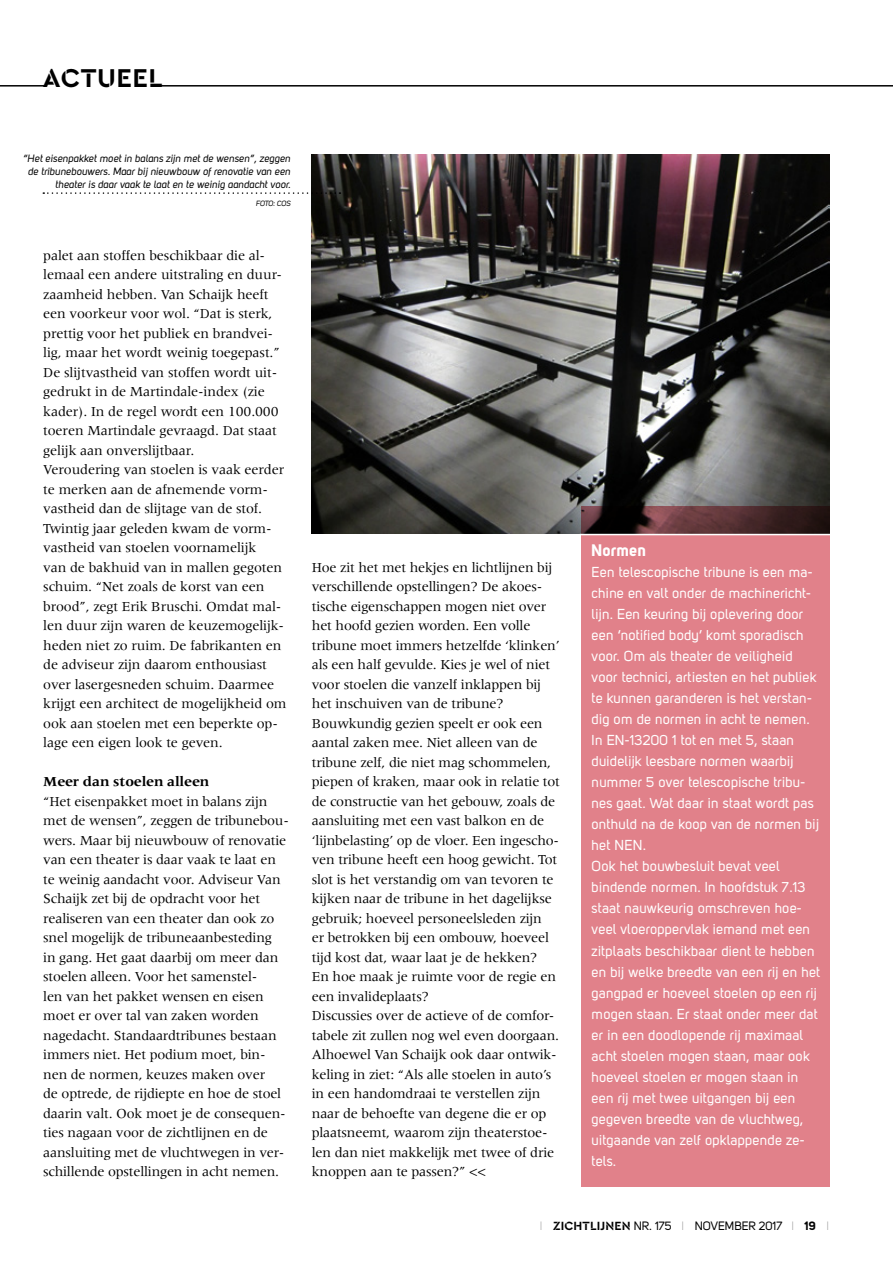
<style>
.page{position:relative;width:893px;height:1263px;background:#fff}
.page>*{position:absolute;margin:0;border:0;box-sizing:border-box;transform-origin:0 0}
.t1{font:700 27px "Cera Stencil PRO";letter-spacing:.02em;color:#000}
.t2{font:16.5px "Uni Sans Bold";letter-spacing:.01em;color:#fff}
.t3{font:14.25px/19.5px "Meridien";letter-spacing:-.015em;color:#000}
.t4{font:14.25px/21px "Uni Sans Regular";letter-spacing:.01em;color:#fff}
.t5{font:700 14.25px "Meridien";letter-spacing:-.01em;color:#000}
.t6{font:12px "Uni Sans Regular";letter-spacing:-.005em;color:#000}
.t7{font:10.5px/12.6px "Uni Sans Regular Italic";color:#000;text-align:right}
.t8{font:7.5px "Uni Sans Regular Italic";letter-spacing:-.03em;color:#000}
.s1{font-family:"Uni Sans Light";color:#878787}
.s2{font-family:"Cera Stencil PRO";font-weight:700;font-size:12.45px}
.s3{font-family:"Uni Sans Bold"}
</style>
<div class="page">
<img style="left:312px;top:154px;width:517px;height:380px">
<div style="left:581px;top:506px;width:248px;height:680px;background:#e1818a"></div>
<hr style="left:0;top:85px;width:46px;height:2px;background:#000">
<hr style="left:155px;top:85px;width:738px;height:2px;background:#000">
<hr style="left:580px;top:534px;width:250px;height:1px;background:#fff">
<svg style="left:43px;top:192px;width:297px;height:2px"></svg>
<h1 class="t1" style="left:43px;top:60px;width:121px">ACTUEEL</h1>
<p class="t7" style="left:23px;top:152px;width:269px">“Het eisenpakket moet in balans zijn met de wensen”, zeggen de tribunebouwers. Maar bij nieuwbouw of renovatie van een theater is daar vaak te laat en te weinig aandacht voor.</p>
<p class="t8" style="left:256px;top:199px;width:36px">FOTO: COS</p>
<p class="t3" style="left:43px;top:245px;width:245px">palet aan stoffen beschikbaar die al&shy;lemaal een andere uitstraling en duur&shy;zaamheid hebben. Van Schaijk heeft een voorkeur voor wol. “Dat is sterk, prettig voor het publiek en brandvei&shy;lig, maar het wordt weinig toegepast.” De slijtvastheid van stoffen wordt uit&shy;gedrukt in de Martindale- index (zie kader). In de regel wordt een 100.000 toeren Martindale gevraagd. Dat staat gelijk aan onverslijtbaar.<br>Veroudering van stoelen is vaak eerder te merken aan de afnemende vorm&shy;vastheid dan de slijtage van de stof.<br>Twintig jaar geleden kwam de vorm&shy;vastheid van stoelen voornamelijk<br>van de bakhuid van in mallen gegoten schuim. “Net zoals de korst van een brood”, zegt Erik Bruschi. Omdat mal&shy;len duur zijn waren de keuzemogelijk&shy;heden niet zo ruim. De fabrikanten en de adviseur zijn daarom enthousiast over lasergesneden schuim. Daarmee krijgt een architect de mogelijkheid om ook aan stoelen met een beperkte op&shy;lage een eigen look te geven.</p>
<p class="t5" style="left:43px;top:773px;width:168px">Meer dan stoelen alleen</p>
<p class="t3" style="left:43px;top:791px;width:247px">“Het eisenpakket moet in balans zijn met de wensen”, zeggen de tribunebou&shy;wers. Maar bij nieuwbouw of renovatie van een theater is daar vaak te laat en te weinig aandacht voor. Adviseur Van Schaijk zet bij de opdracht voor het realiseren van een theater dan ook zo snel mogelijk de tribuneaanbesteding<br>in gang. Het gaat daarbij om meer dan stoelen alleen. Voor het samenstel-<br>len van het pakket wensen en eisen moet er over tal van zaken worden nagedacht. Standaardtribunes bestaan immers niet. Het podium moet, bin&shy;nen de normen, keuzes maken over<br>de optrede, de rijdiepte en hoe de stoel daarin valt. Ook moet je de consequen&shy;ties nagaan voor de zichtlijnen en de aansluiting met de vluchtwegen in ver&shy;schillende opstellingen in acht nemen.</p>
<p class="t3" style="left:312px;top:557px;width:250px">Hoe zit het met hekjes en lichtlijnen bij verschillende opstellingen? De akoes&shy;tische eigenschappen mogen niet over het hoofd gezien worden. Een volle tribune moet immers hetzelfde ‘klinken’ als een half gevulde. Kies je wel of niet voor stoelen die vanzelf inklappen bij het inschuiven van de tribune?<br>Bouwkundig gezien speelt er ook een aantal zaken mee. Niet alleen van de tribune zelf, die niet mag schommelen, piepen of kraken, maar ook in relatie tot de constructie van het gebouw, zoals de aansluiting met een vast balkon en de ‘lijnbelasting’ op de vloer. Een ingescho&shy;ven tribune heeft een hoog gewicht. Tot slot is het verstandig om van tevoren te kijken naar de tribune in het dagelijkse gebruik; hoeveel personeelsleden zijn<br>er betrokken bij een ombouw, hoeveel tijd kost dat, waar laat je de hekken?<br>En hoe maak je ruimte voor de regie en een invalideplaats?<br>Discussies over de actieve of de comfor&shy;tabele zit zullen nog wel even doorgaan.<br>Alhoewel Van Schaijk ook daar ontwik&shy;keling in ziet: “Als alle stoelen in auto’s in een handomdraai te verstellen zijn naar de behoefte van degene die er op plaatsneemt, waarom zijn theaterstoe&shy;len dan niet makkelijk met twee of drie knoppen aan te passen?” &lt;&lt;</p>
<p class="t2" style="left:592px;top:540px;width:56px">Normen</p>
<p class="t4" style="left:592px;top:562px;width:230px">Een telescopische tribune is een ma&shy;chine en valt onder de machinericht&shy;lijn. Een keuring bij oplevering door een ‘notified body’ komt sporadisch voor. Om als theater de veiligheid voor technici, artiesten en het publiek te kunnen garanderen is het verstan&shy;dig om de normen in acht te nemen.<br>In EN-13200 1 tot en met 5, staan duidelijk leesbare normen waarbij nummer 5 over telescopische tribu&shy;nes gaat. Wat daar in staat wordt pas onthuld na de koop van de normen bij het NEN.<br>Ook het bouwbesluit bevat veel bindende normen. In hoofdstuk 7.13 staat nauwkeurig omschreven hoe&shy;veel vloeroppervlak iemand met een zitplaats beschikbaar dient te hebben en bij welke breedte van een rij en het gangpad er hoeveel stoelen op een rij mogen staan. Er staat onder meer dat er in een doodlopende rij maximaal acht stoelen mogen staan, maar ook hoeveel stoelen er mogen staan in een rij met twee uitgangen bij een gegeven breedte van de vluchtweg, uitgaande van zelf opklappende ze&shy;tels.</p>
<p class="t6" style="left:540px;top:1219px;width:291px"><span class="s1">I</span> <span class="s2">ZICHTLIJNEN</span> NR. 175 <span class="s1">I</span> NOVEMBER 2017 <span class="s1">I</span> <span class="s3">19</span> <span class="s1">I</span></p>
</div>
